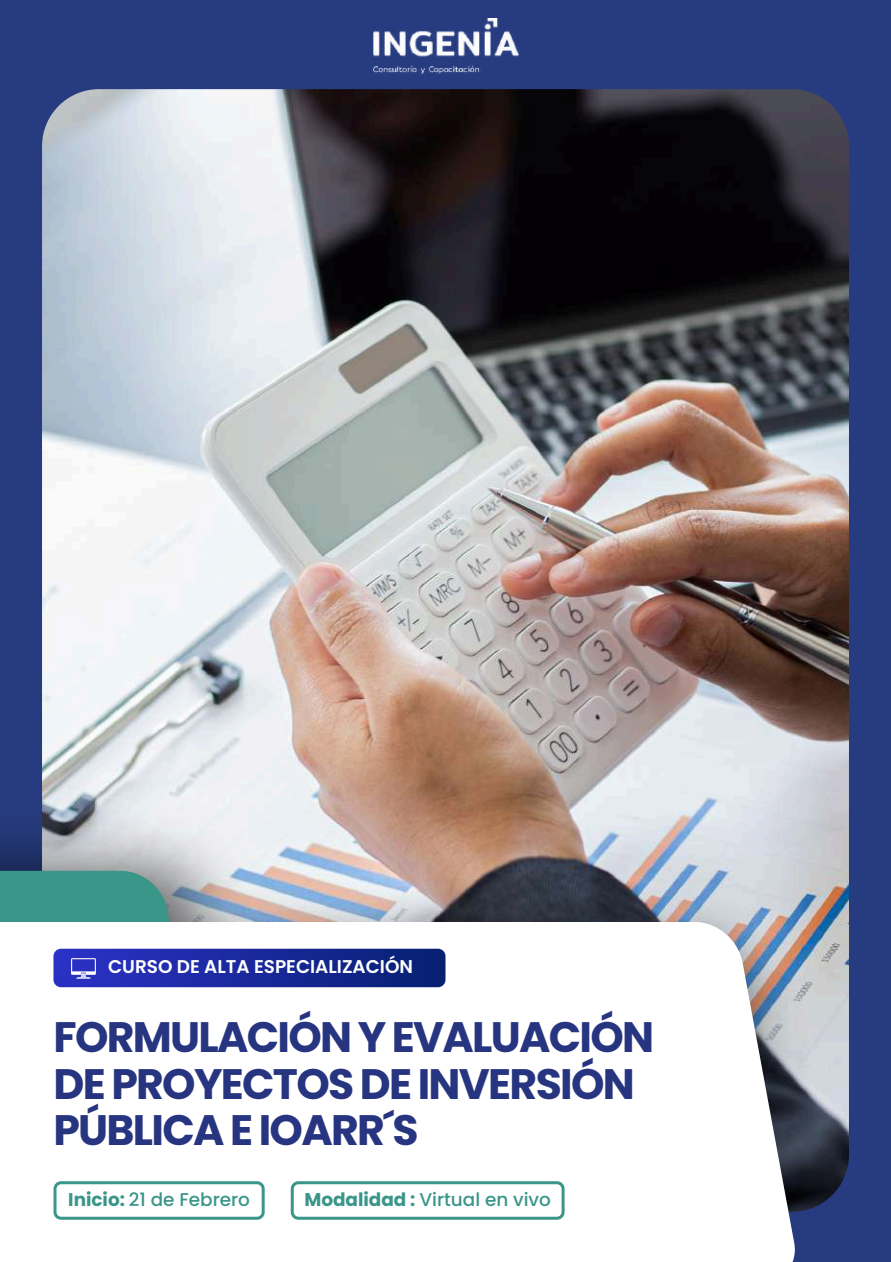
<style>
.page{position:relative;width:891px;height:1262px;background:#fff}
.page>*{position:absolute;margin:0;border:0;box-sizing:border-box;transform-origin:0 0}
.t1{font:700 42.6px/46.4px "Poppins";letter-spacing:-.04em;color:#273480}
.t2{font:500 18.4px "Poppins";color:#3a9688}
.t3{font:600 18.4px "Poppins";color:#fff}
.s1{font-weight:700}
</style>
<div class="page">
<div style="left:0;top:0;width:891px;height:1261px;background:#273c80"></div>
<img style="left:42px;top:89px;width:807px;height:1119px">
<img style="left:0;top:799px;width:263px;height:80px">
<img style="left:223px;top:879px;width:589px;height:333px">
<svg style="left:0;top:870px;width:223px;height:51px;background:#599b93"></svg>
<div style="left:0;top:921px;width:795px;height:340px;background:#fff"></div>
<img style="left:373px;top:18px;width:146px;height:56px">
<div style="left:53px;top:948px;width:392px;height:39px;background:linear-gradient(to right,#2e34c8,#061f71);border-radius:7px"></div>
<svg style="left:71px;top:958px;width:25px;height:20px"></svg>
<svg style="left:54px;top:1181px;width:211px;height:38px;background:#dfeeec"></svg>
<svg style="left:291px;top:1181px;width:274px;height:38px;background:#e0eeec"></svg>
<p class="t3" style="left:108px;top:954px;width:306px">CURSO DE ALTA ESPECIALIZACIÓN</p>
<p class="t1" style="left:53px;top:1013px;width:602px">FORMULACIÓN Y EVALUACIÓN<br>DE PROYECTOS DE INVERSIÓN<br>PÚBLICA E IOARR´S</p>
<p class="t2" style="left:68px;top:1186px;width:183px"><span class="s1">Inicio:</span> 21 de Febrero</p>
<p class="t2" style="left:304px;top:1186px;width:248px"><span class="s1">Modalidad :</span> Virtual en vivo</p>
</div>
